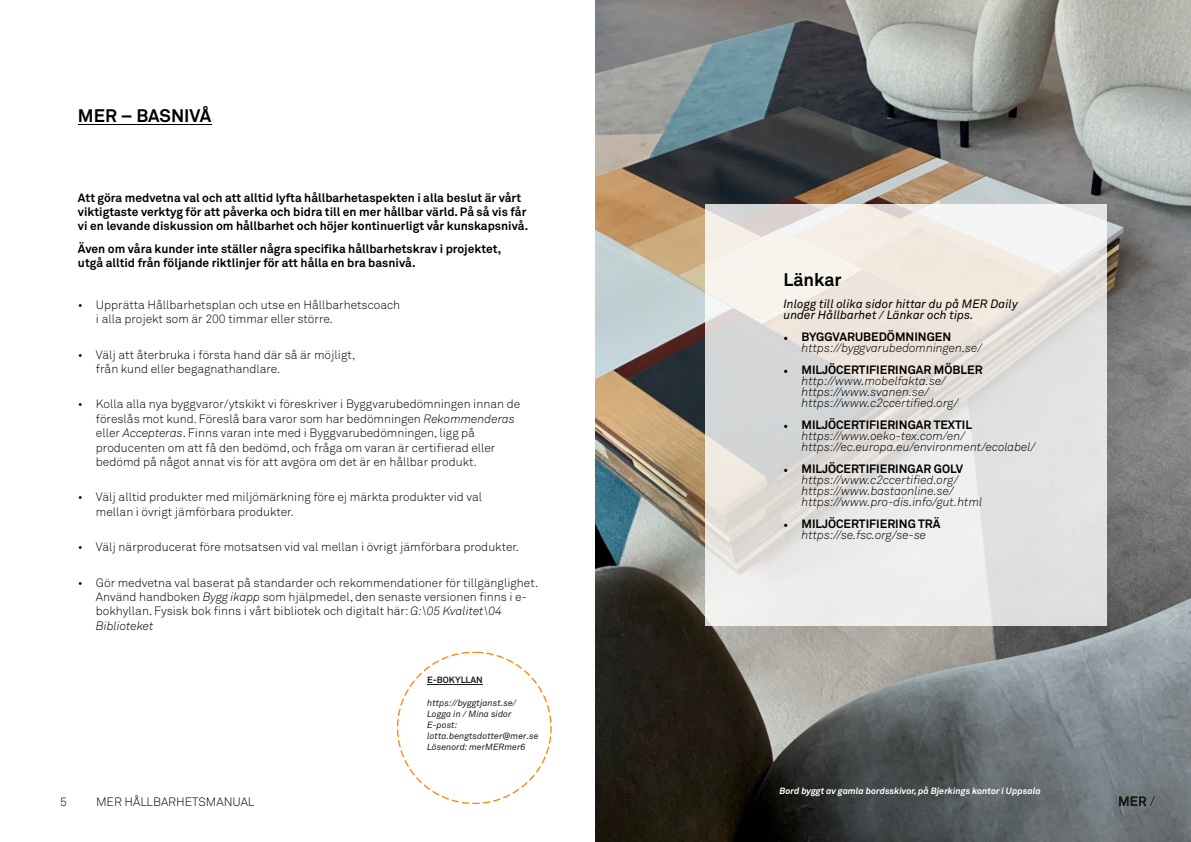
<style>
.page{position:relative;width:1191px;height:842px;background:#fff}
.page>*{position:absolute;margin:0;border:0;box-sizing:border-box;transform-origin:0 0}
.t1{font:700 18px "Akkurat Std";color:#000}
.t2{font:300 12px/14.4px "Akkurat Std";color:#000}
.t3{font:italic 300 12px/11px "Akkurat Std";color:#000}
.t4{font:700 12px/14.4px "Akkurat Std";color:#000}
.t5{font:italic 12px/11px "Akkurat Std";color:#000}
.t6{font:italic 9px/11px "Akkurat Std";color:#231f20}
.t7{font:italic 700 9px "Akkurat Std";color:#fff}
.t8{font:700 9px "Akkurat Std";color:#231f20}
.s1{font-style:italic}
.s2{font-family:"Minion Pro";font-weight:400;font-style:normal}
.s3{font-weight:700;font-style:normal}
</style>
<div class="page">
<img style="left:595px;top:0;width:596px;height:842px">
<div style="left:705px;top:204px;width:401px;height:421px;background:#fff;opacity:.8"></div>
<svg style="left:1119px;top:796px;width:35px;height:10px"></svg>
<hr style="left:78px;top:124px;width:133px;height:1px;background:#000">
<svg style="left:397px;top:652px;width:154px;height:152px"></svg>
<h1 class="t1" style="left:78px;top:108px;width:135px">MER – BASNIVÅ</h1>
<p class="t4" style="left:78px;top:191px;width:452px">Att göra medvetna val och att alltid lyfta hållbarhetaspekten i alla beslut är vårt viktigtaste verktyg för att påverka och bidra till en mer hållbar värld. På så vis får vi en levande diskussion om hållbarhet och höjer kontinuerligt vår kunskapsnivå.</p>
<p class="t4" style="left:78px;top:242px;width:425px">Även om våra kunder inte ställer några specifika hållbarhetskrav i projektet, utgå alltid från följande riktlinjer för att hålla en bra basnivå.</p>
<p class="t2" style="left:96px;top:298px;width:306px;text-indent:-18px">• Upprätta Hållbarhetsplan och utse en Hållbarhetscoach i alla projekt som är 200 timmar eller större.</p>
<p class="t2" style="left:96px;top:348px;width:261px;text-indent:-18px">• Välj att återbruka i första hand där så är möjligt, från kund eller begagnathandlare.</p>
<p class="t2" style="left:96px;top:398px;width:426px;text-indent:-18px">• Kolla alla nya byggvaror/ytskikt vi föreskriver i Byggvarubedömningen innan de föreslås mot kund. Föreslå bara varor som har bedömningen <span class="s1">Rekommenderas </span>eller <span class="s1">Accepteras</span>. Finns varan inte med i Byggvarubedömningen, ligg på producenten om att få den bedömd, och fråga om varan är certifierad eller bedömd på något annat vis för att avgöra om det är en hållbar produkt.</p>
<p class="t2" style="left:96px;top:491px;width:388px;text-indent:-18px">• Välj alltid produkter med miljömärkning före ej märkta produkter vid val mellan i övrigt jämförbara produkter.</p>
<p class="t2" style="left:78px;top:541px;width:443px">• Välj närproducerat före motsatsen vid val mellan i övrigt jämförbara produkter.</p>
<p class="t2" style="left:96px;top:576px;width:444px;text-indent:-18px">• Gör medvetna val baserat på standarder och rekommendationer för tillgänglighet.<br>Använd handboken <span class="s1">Bygg ikapp</span> som hjälpmedel, den senaste versionen finns i e&shy;bokhyllan. Fysisk bok finns i vårt bibliotek och digitalt här:<span class="s1">G:\05 Kvalitet\04<br>Biblioteket</span></p>
<p class="t2" style="left:60px;top:795px;width:8px">5</p>
<p class="t2" style="left:96px;top:795px;width:160px">MER HÅLLBARHETSMANUAL</p>
<p class="t8" style="left:427px;top:676px;width:57px">E-BOKYLLAN</p>
<p class="t6" style="left:427px;top:698px;width:113px">https://byggtjanst.se/<br>Logga in / Mina sidor<br>E-post: lotta.bengtsdotter@mer.se<br>Lösenord: merMERmer6</p>
<h1 class="t1" style="left:783px;top:272px;width:60px">Länkar</h1>
<p class="t5" style="left:783px;top:299px;width:236px">Inlogg till olika sidor hittar du på MER Daily under Hållbarhet / Länkar och tips.</p>
<p class="t3" style="left:801px;top:332px;width:182px;text-indent:-18px"><span class="s2">•</span> <span class="s3">BYGGVARUBEDÖMNINGEN </span>https://byggvarubedomningen.se/</p>
<p class="t3" style="left:801px;top:365px;width:183px;text-indent:-18px"><span class="s2">•</span> <span class="s3">MILJÖCERTIFIERINGAR MÖBLER </span>http://www.mobelfakta.se/ https://www.svanen.se/ https://www.c2ccertified.org/</p>
<p class="t3" style="left:801px;top:420px;width:235px;text-indent:-18px"><span class="s2">•</span> <span class="s3">MILJÖCERTIFIERINGAR TEXTIL </span>https://www.oeko-tex.com/en/ https://ec.europa.eu/environment/ecolabel/</p>
<p class="t3" style="left:801px;top:464px;width:182px;text-indent:-18px"><span class="s2">•</span> <span class="s3">MILJÖCERTIFIERINGAR GOLV </span>https://www.c2ccertified.org/ https://www.bastaonline.se/ https://www.pro-dis.info/gut.html</p>
<p class="t3" style="left:783px;top:519px;width:158px;text-align:center"><span class="s2">•</span> <span class="s3">MILJÖCERTIFIERING TRÄ </span>https://se.fsc.org/se-se</p>
<p class="t7" style="left:779px;top:787px;width:263px">Bord byggt av gamla bordsskivor, på Bjerkings kontor i Uppsala</p>
</div>
